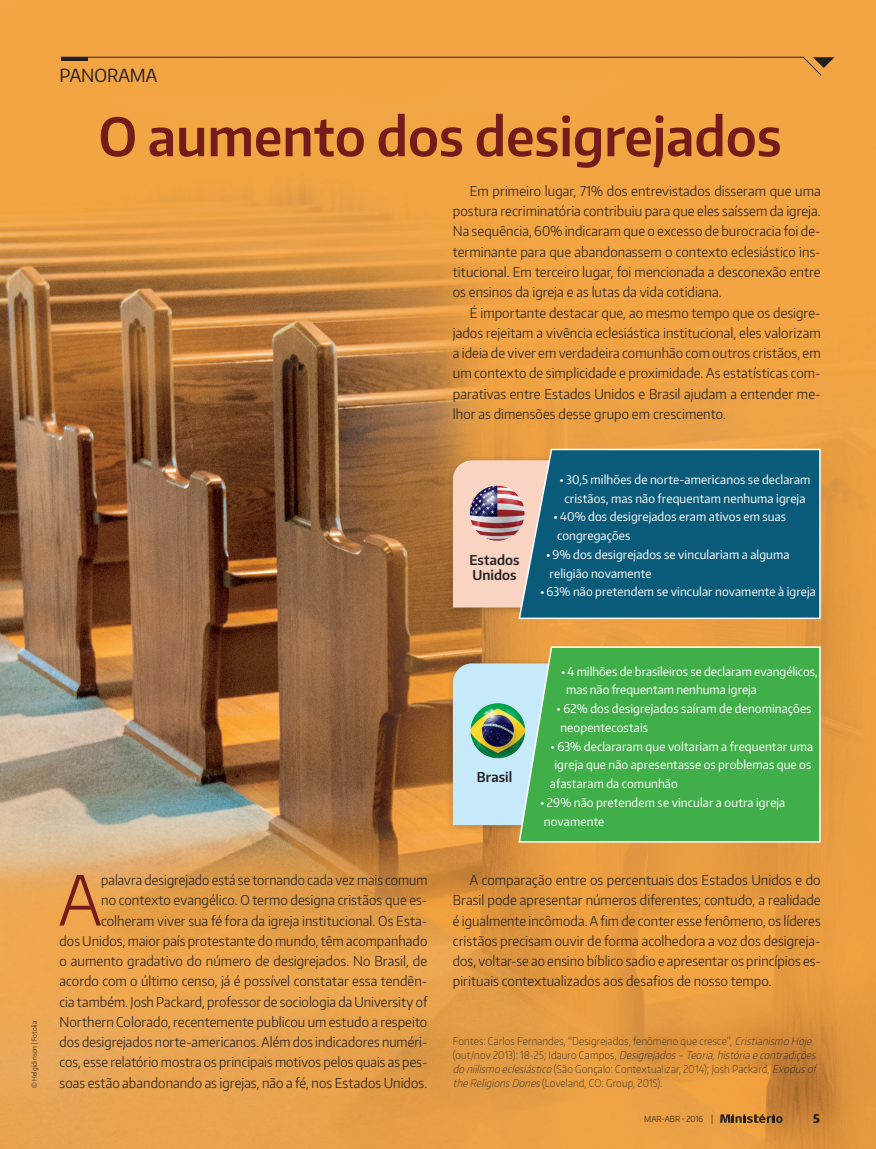
<style>
.page{position:relative;width:876px;height:1149px;background:#fff}
.page>*{position:absolute;margin:0;border:0;box-sizing:border-box;transform-origin:0 0}
.TextoCap{font:300 68.25px "Encode Sans Narrow";color:#741c1a}
.Titulo{font:600 52.5px "Encode Sans Narrow";color:#741c1a}
.antetitulo{font:18px "Encode Sans Narrow";color:#231f20}
.Texto{font:300 13.5px/20.2px "Encode Sans Narrow";letter-spacing:.005em;color:#231f20;text-align:justify}
.TextoCap-2{font:300 13.5px/20.2px "Encode Sans Narrow";letter-spacing:.005em;color:#231f20;text-align:right}
.Texto-2{font:600 13.5px/15px "Encode Sans Narrow";letter-spacing:.005em;color:#231f20}
.Texto-3{font:12px/18.8px "Encode Sans Narrow";letter-spacing:.01em;color:#fff}
.t1{font:800 12px "Encode Sans Narrow";color:#231f20}
.Referencias{font:100 10.5px/14.2px "Encode Sans Narrow";letter-spacing:.015em;color:#231f20}
.t2{font:300 8.25px "Encode Sans Narrow";color:#231f20}
.Texto-4{font:300 6.75px "Encode Sans Narrow";letter-spacing:.015em;color:#231f20}
.s1{font-family:"Myriad Pro";font-size:13.5px}
.s2{font-family:"Encode Sans Compressed"}
.s3{font-style:italic}
.s4{font-size:9px}
</style>
<div class="page">
<img style="left:0;top:0;width:876px;height:1148px">
<svg style="left:720px;top:1113px;width:63px;height:9px"></svg>
<div style="left:60px;top:57px;width:774px;height:19px;background:#f3a543"></div>
<div style="left:446px;top:453px;width:138px;height:162px;background:#231f20;opacity:.3"></div>
<div style="left:453px;top:460px;width:65px;height:147px;background:#f9d4c3"></div>
<img style="left:469px;top:484px;width:49px;height:59px">
<svg style="left:518px;top:448px;width:303px;height:172px;background:#1f657e"></svg>
<div style="left:446px;top:656px;width:138px;height:176px;background:#231f20;opacity:.3"></div>
<div style="left:453px;top:663px;width:65px;height:161px;background:#c6eafa"></div>
<img style="left:469px;top:701px;width:49px;height:59px">
<svg style="left:518px;top:645px;width:303px;height:198px;background:#4db254"></svg>
<p class="antetitulo" style="left:60px;top:63px;width:99px">PANORAMA</p>
<p class="Titulo" style="left:99px;top:102px;width:684px">O aumento dos desigrejados</p>
<p class="Texto" style="left:453px;top:180px;width:369px;text-indent:17px">Em primeiro lugar, 71% dos entrevistados disseram que uma postura recriminatória contribuiu para que eles saíssem da igreja.<br>Na sequência, 60% indicaram que o excesso de burocracia foi de&shy;terminante para que abandonassem o contexto eclesiástico ins&shy;titucional. Em terceiro lugar, foi mencionada a desconexão entre os ensinos da igreja e as lutas da vida cotidiana.</p>
<p class="Texto" style="left:453px;top:302px;width:369px;text-indent:17px">É importante destacar que, ao mesmo tempo que os desigre&shy;jados rejeitam a vivência eclesiástica institucional, eles valorizam a ideia de viver em verdadeira comunhão com outros cristãos, em um contexto de simplicidade e proximidade. As estatísticas com&shy;parativas entre Estados Unidos e Brasil ajudam a entender me&shy;lhor as dimensões desse grupo em crescimento.</p>
<p class="Texto-2" style="left:469px;top:551px;width:52px">Estados<br>Unidos</p>
<p class="Texto-3" style="left:560px;top:469px;width:252px;text-align:center"><span class="s1">•</span> 30,5 milhões de norte-americanos se declaram cristãos, mas não frequentam nenhuma igreja</p>
<p class="Texto-3" style="left:554px;top:507px;width:234px"><span class="s1">•</span> 40% dos desigrejados eram ativos em suas congregações</p>
<p class="Texto-3" style="left:546px;top:544px;width:245px"><span class="s1">•</span> 9% dos desigrejados se vinculariam a alguma religião novamente</p>
<p class="Texto-3" style="left:540px;top:582px;width:277px"><span class="s1">•</span> 63% não pretendem se vincular novamente à igreja</p>
<p class="Texto-4" style="left:30px;top:1087px;width:68px;rotate:-90deg"><span class="s2">©</span> Helgidinson | Fotolia</p>
<p class="TextoCap-2" style="left:60px;top:869px;width:369px">palavra desigrejado está se tornando cada vez mais comum<br>no contexto evangélico. O termo designa cristãos que es&shy;colheram viver sua fé fora da igreja institucional. Os Esta-<br>dos Unidos, maior país protestante do mundo, têm acompanhado o aumento gradativo do número de desigrejados. No Brasil, de acordo com o último censo, já é possível constatar essa tendên&shy;cia também. Josh Packard, professor de sociologia da University of Northern Colorado, recentemente publicou um estudo a respeito dos desigrejados norte-americanos. Além dos indicadores numéri&shy;cos, esse relatório mostra os principais motivos pelos quais as pes&shy;soas estão abandonando as igrejas, não a fé, nos Estados Unidos.</p>
<p class="TextoCap" style="left:59px;top:854px;width:44px">A</p>
<p class="Texto-2" style="left:477px;top:768px;width:37px">Brasil</p>
<p class="Texto-3" style="left:566px;top:661px;width:253px;text-indent:-5px"><span class="s1">•</span> 4 milhões de brasileiros se declaram evangélicos, mas não frequentam nenhuma igreja</p>
<p class="Texto-3" style="left:557px;top:698px;width:256px"><span class="s1">•</span> 62% dos desigrejados saíram de denominações neopentecostais</p>
<p class="Texto-3" style="left:551px;top:736px;width:264px"><span class="s1">•</span> 63% declararam que voltariam a frequentar uma</p>
<p class="Texto-3" style="left:554px;top:755px;width:258px">igreja que não apresentasse os problemas que os</p>
<p class="Texto-3" style="left:550px;top:773px;width:129px">afastaram da comunhão</p>
<p class="Texto-3" style="left:540px;top:792px;width:246px"><span class="s1">•</span> 29% não pretendem se vincular a outra igreja novamente</p>
<p class="Texto" style="left:453px;top:869px;width:369px;text-indent:17px">A comparação entre os percentuais dos Estados Unidos e do Brasil pode apresentar números diferentes; contudo, a realidade é igualmente incômoda. A fim de conter esse fenômeno, os líderes cristãos precisam ouvir de forma acolhedora a voz dos desigreja&shy;dos, voltar-se ao ensino bíblico sadio e apresentar os princípios es&shy;pirituais contextualizados aos desafios de nosso tempo.</p>
<p class="Referencias" style="left:453px;top:1032px;width:367px">Fontes: Carlos Fernandes, “Desigrejados, fenômeno que cresce”, <span class="s3">Cristianismo Hoje </span>( o u t / n o v 2 0 1 3 ) : 1 8 - 2 5 ; I d a u r o C a m p o s , <span class="s3">Desigrejados– Teoria,históriaecontradições do niilismo eclesiástico</span> (São Gonçalo: Contextualizar, 2014); Josh Packard, <span class="s3">Exodusof theReligionsDones</span>(Loveland, CO: Group, 2015).</p>
<p class="t2" style="left:644px;top:1113px;width:71px">MAR-ABR • 2016 <span class="s4">|</span></p>
<p class="t1" style="left:813px;top:1110px;width:8px">5</p>
</div>
